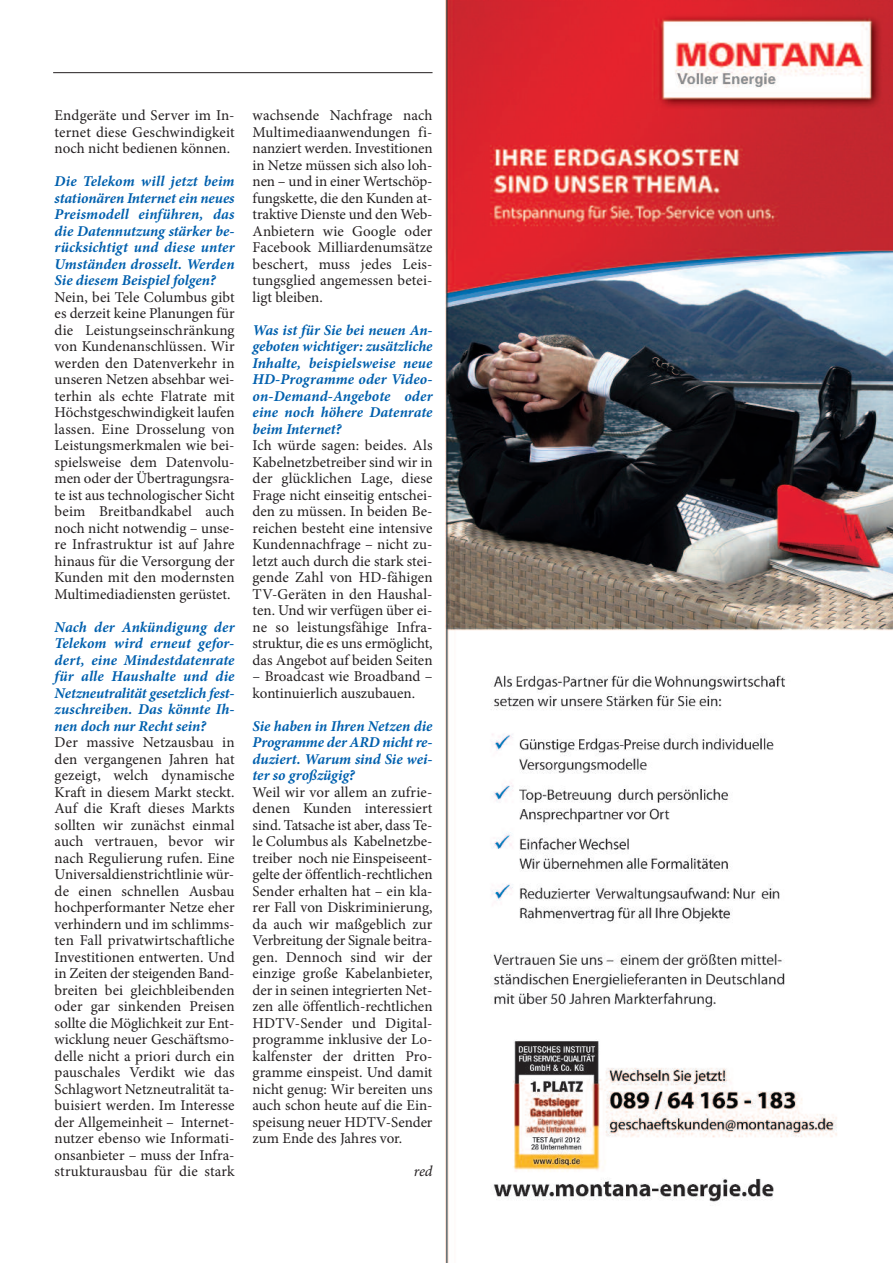
<style>
.page{position:relative;width:893px;height:1263px;background:#fff}
.page>*{position:absolute;margin:0;border:0;box-sizing:border-box;transform-origin:0 0}
.t1{font:15px/16.5px "Minion Pro";color:#231f20;text-align:justify}
.t2{font:italic 700 15px/16.5px "Minion Pro";color:#0160ae;text-align:justify}
.t3{font:italic 15px "Minion Pro";color:#231f20}
</style>
<div class="page">
<hr style="left:53px;top:72px;width:380px;height:1px;background:#231f20">
<img style="left:445px;top:0;width:448px;height:1263px">
<p class="t1" style="left:55px;top:108px;width:181px">Endgeräte und Server im In&shy;ternet diese Geschwindigkeit noch nicht bedienen können.</p>
<p class="t2" style="left:55px;top:174px;width:181px">Die Telekom will jetzt beim stationären Internet ein neues Preismodell einführen, das die Datennutzung stärker be&shy;rücksichtigt und diese unter Umständen drosselt. Werden Sie diesem Beispiel folgen?</p>
<p class="t1" style="left:55px;top:290px;width:181px">Nein, bei Tele Columbus gibt es derzeit keine Planungen für die Leistungseinschränkung von Kundenanschlüssen. Wir werden den Datenverkehr in unseren Netzen absehbar wei&shy;terhin als echte Flatrate mit Höchstgeschwindigkeit laufen lassen. Eine Drosselung von Leistungsmerkmalen wie bei&shy;spielsweise dem Datenvolu&shy;men oder der Übertragungsra&shy;te ist aus technologischer Sicht beim Breitbandkabel auch noch nicht notwendig – unse&shy;re Infrastruktur ist auf Jahre hinaus für die Versorgung der Kunden mit den modernsten Multimediadiensten gerüstet.</p>
<p class="t2" style="left:55px;top:620px;width:181px">Nach der Ankündigung der Telekom wird erneut gefor&shy;dert, eine Mindestdatenrate für alle Haushalte und die Netzneutralität gesetzlich fest&shy;zuschreiben. Das könnte Ih&shy;nen doch nur Recht sein?</p>
<p class="t1" style="left:55px;top:735px;width:181px">Der massive Netzausbau in den vergangenen Jahren hat gezeigt, welch dynamische Kraft in diesem Markt steckt.<br>Auf die Kraft dieses Markts sollten wir zunächst einmal auch vertrauen, bevor wir nach Regulierung rufen. Eine Universaldienstrichtlinie wür&shy;de einen schnellen Ausbau hochperformanter Netze eher verhindern und im schlimms&shy;ten Fall privatwirtschaftliche Investitionen entwerten. Und in Zeiten der steigenden Band&shy;breiten bei gleichbleibenden oder gar sinkenden Preisen sollte die Möglichkeit zur Ent&shy;wicklung neuer Geschäftsmo&shy;delle nicht a priori durch ein pauschales Verdikt wie das Schlagwort Netzneutralität ta&shy;buisiert werden. Im Interesse der Allgemeinheit – Internet&shy;nutzer ebenso wie Informati&shy;onsanbieter – muss der Infra&shy;strukturausbau für die stark</p>
<p class="t1" style="left:253px;top:108px;width:181px">wachsende Nachfrage nach Multimediaanwendungen fi&shy;nanziert werden. Investitionen in Netze müssen sich also loh&shy;nen – und in einer Wertschöp&shy;fungskette, die den Kunden at&shy;traktive Dienste und den Web-Anbietern wie Google oder Facebook Milliardenumsätze beschert, muss jedes Leis&shy;tungsglied angemessen betei&shy;ligt bleiben.</p>
<p class="t2" style="left:253px;top:323px;width:181px">Was ist für Sie bei neuen An&shy;geboten wichtiger: zusätzliche Inhalte, beispielsweise neue HD-Programme oder Video&shy;on-Demand-Angebote oder eine noch höhere Datenrate beim Internet?</p>
<p class="t1" style="left:253px;top:438px;width:181px">Ich würde sagen: beides. Als Kabelnetzbetreiber sind wir in der glücklichen Lage, diese Frage nicht einseitig entschei&shy;den zu müssen. In beiden Be&shy;reichen besteht eine intensive Kundennachfrage – nicht zu&shy;letzt auch durch die stark stei&shy;gende Zahl von HD-fähigen TV-Geräten in den Haushal&shy;ten. Und wir verfügen über ei&shy;ne so leistungsfähige Infra&shy;struktur, die es uns ermöglicht, das Angebot auf beiden Seiten</p>
<p class="t1" style="left:253px;top:669px;width:181px">– Broadcast wie Broadband – kontinuierlich auszubauen.</p>
<p class="t2" style="left:253px;top:719px;width:181px">Sie haben in Ihren Netzen die Programme der ARD nicht re&shy;duziert. Warum sind Sie wei&shy;ter so großzügig?</p>
<p class="t1" style="left:253px;top:785px;width:181px">Weil wir vor allem an zufrie&shy;denen Kunden interessiert sind. Tatsache ist aber, dass Te&shy;le Columbus als Kabelnetzbe&shy;treiber noch nie Einspeiseent&shy;gelte der öffentlich-rechtlichen Sender erhalten hat – ein kla&shy;rer Fall von Diskriminierung, da auch wir maßgeblich zur Verbreitung der Signale beitra&shy;gen. Dennoch sind wir der einzige große Kabelanbieter, der in seinen integrierten Net&shy;zen alle öffentlich-rechtlichen HDTV-Sender und Digital&shy;programme inklusive der Lo&shy;kalfenster der dritten Pro&shy;gramme einspeist. Und damit nicht genug: Wir bereiten uns auch schon heute auf die Ein&shy;speisung neuer HDTV-Sender zum Ende des Jahres vor.</p>
<p class="t3" style="left:414px;top:1165px;width:20px">red</p>
</div>
